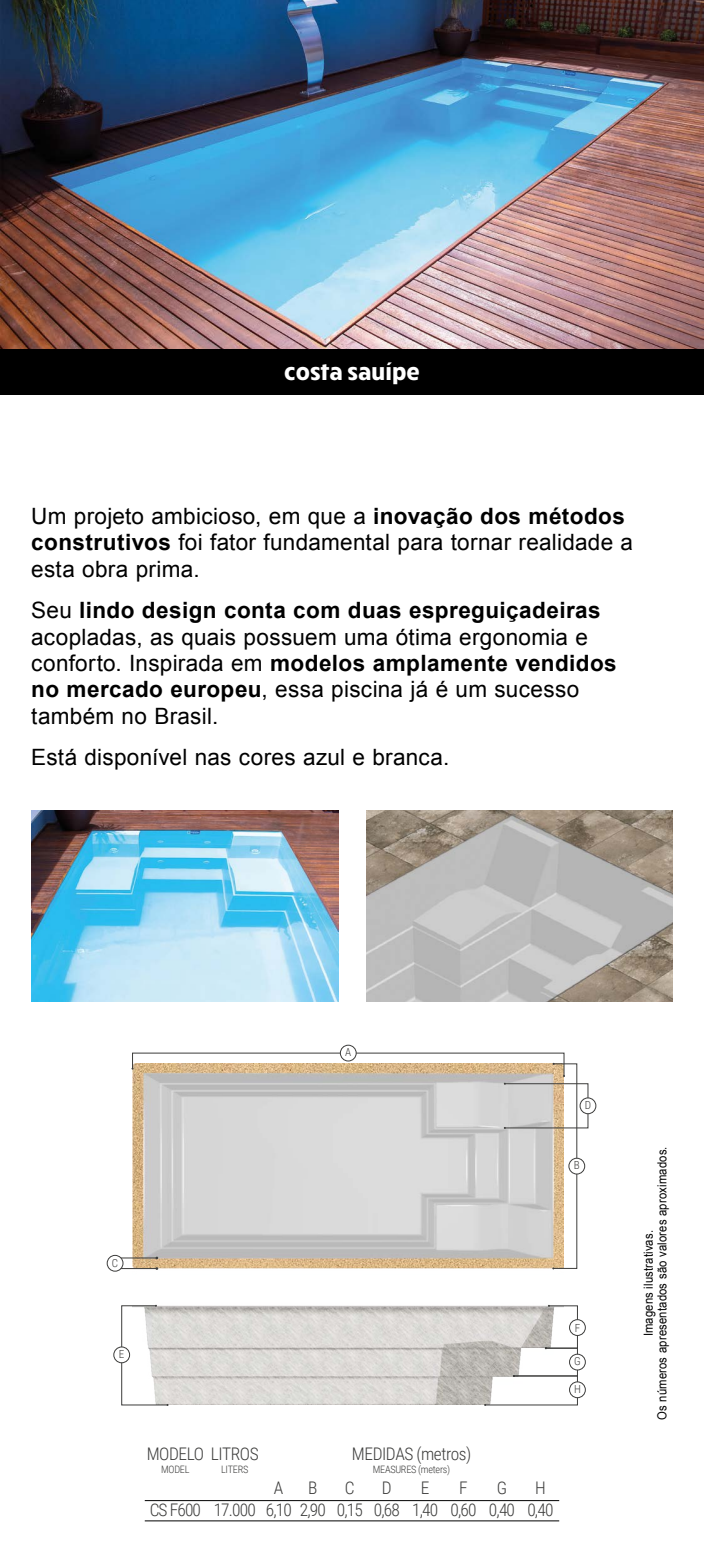
<style>
.page{position:relative;width:704px;height:1563px;background:#fff}
.page>*{position:absolute;margin:0;border:0;box-sizing:border-box;transform-origin:0 0}
.t1{font:700 23.44px "Ruck Sack";color:#fff}
.t2{font:22.5px/26.2px "Arial";letter-spacing:.01em;color:#000}
.t3{font:300 17.38px "Roboto Condensed";letter-spacing:-.025em;color:#3c3c3b}
.t4{font:300 17.38px "Roboto Condensed";letter-spacing:-.05em;color:#3c3c3b}
.t5{font:12.5px/13.8px "Arial";letter-spacing:.015em;color:#000;text-align:center;scale:.9 1}
.t6{font:300 11.12px "Roboto Condensed";color:#3c3c3b}
.t7{font:300 10.19px "Roboto Condensed";letter-spacing:-.025em;color:#3c3c3b}
.s1{font-weight:700}
</style>
<div class="page">
<hr style="left:145px;top:1520px;width:414px;height:1px;background:#000">
<hr style="left:145px;top:1500px;width:414px;height:1px;background:#000">
<img style="left:168px;top:1305px;width:316px;height:100px">
<div style="left:504px;top:1083px;width:84px;height:45px;border:1px solid #3c3c3b"></div>
<div style="left:569px;top:1319px;width:16px;height:16px;border:1px solid #3c3c3b;border-radius:50%"></div>
<div style="left:569px;top:1354px;width:16px;height:16px;border:1px solid #3c3c3b;border-radius:50%"></div>
<svg style="left:484px;top:1304px;width:93px;height:102px"></svg>
<div style="left:569px;top:1381px;width:16px;height:16px;background:#fff;border-radius:50%"></div>
<div style="left:569px;top:1381px;width:16px;height:17px;border:1px solid #3c3c3b;border-radius:50%"></div>
<div style="left:579px;top:1098px;width:16px;height:15px;background:#fff;border-radius:50%"></div>
<div style="left:579px;top:1097px;width:16px;height:17px;border:1px solid #3c3c3b;border-radius:50%"></div>
<svg style="left:121px;top:1304px;width:47px;height:102px"></svg>
<div style="left:340px;top:1045px;width:16px;height:16px;border:1px solid #3c3c3b;border-radius:50%"></div>
<div style="left:568px;top:1158px;width:16px;height:16px;border:1px solid #3c3c3b;border-radius:50%"></div>
<div style="left:114px;top:1347px;width:15px;height:15px;background:#fff;border-radius:50%"></div>
<div style="left:113px;top:1346px;width:17px;height:17px;border:1px solid #3c3c3b;border-radius:50%"></div>
<div style="left:115px;top:1257px;width:42px;height:12px;border:1px solid #3c3c3b"></div>
<svg style="left:131px;top:1052px;width:446px;height:218px;background:#d4cfc9"></svg>
<div style="left:107px;top:1255px;width:16px;height:16px;background:#fff;border-radius:50%"></div>
<div style="left:107px;top:1255px;width:16px;height:16px;border:1px solid #3c3c3b;border-radius:50%"></div>
<img style="left:31px;top:810px;width:307px;height:191px">
<div style="left:0;top:348px;width:703px;height:47px;background:#000"></div>
<img style="left:366px;top:810px;width:306px;height:191px">
<img style="left:0;top:0;width:703px;height:348px">
<p class="t1" style="left:284px;top:356px;width:137px">costa sauípe</p>
<p class="t2" style="left:31px;top:503px;width:603px">Um projeto ambicioso, em que a <span class="s1">inovação dos métodos construtivos</span> foi fator fundamental para tornar realidade a esta obra prima.</p>
<p class="t2" style="left:31px;top:597px;width:586px">Seu <span class="s1">lindo design conta com duas espreguiçadeiras </span>acopladas, as quais possuem uma ótima ergonomia e conforto. Inspirada em <span class="s1">modelos amplamente vendidos no mercado europeu</span>, essa piscina já é um sucesso também no Brasil.</p>
<p class="t2" style="left:31px;top:744px;width:419px">Está disponível nas cores azul e branca.</p>
<p class="t6" style="left:345px;top:1044px;width:8px">A</p>
<p class="t6" style="left:584px;top:1097px;width:8px">D</p>
<p class="t6" style="left:573px;top:1157px;width:7px">B</p>
<p class="t6" style="left:112px;top:1255px;width:8px">C</p>
<p class="t6" style="left:119px;top:1346px;width:7px">E</p>
<p class="t6" style="left:574px;top:1319px;width:7px">F</p>
<p class="t6" style="left:573px;top:1353px;width:8px">G</p>
<p class="t6" style="left:573px;top:1381px;width:8px">H</p>
<p class="t3" style="left:146px;top:1441px;width:113px">MODELO LITROS</p>
<p class="t7" style="left:161px;top:1462px;width:30px">MODEL</p>
<p class="t7" style="left:221px;top:1462px;width:29px">LITERS</p>
<p class="t3" style="left:351px;top:1441px;width:121px">MEDIDAS (metros)</p>
<p class="t7" style="left:372px;top:1462px;width:79px">MEASURES (meters)</p>
<p class="t3" style="left:274px;top:1476px;width:11px">A</p>
<p class="t3" style="left:308px;top:1476px;width:11px">B</p>
<p class="t3" style="left:345px;top:1476px;width:11px">C</p>
<p class="t3" style="left:381px;top:1476px;width:11px">D</p>
<p class="t3" style="left:420px;top:1476px;width:10px">E</p>
<p class="t3" style="left:459px;top:1476px;width:10px">F</p>
<p class="t3" style="left:496px;top:1476px;width:12px">G</p>
<p class="t3" style="left:534px;top:1476px;width:12px">H</p>
<p class="t4" style="left:149px;top:1497px;width:251px">CS F600 17.000 6,10 2,90 0,15 0,68</p>
<p class="t3" style="left:412px;top:1497px;width:28px">1,40</p>
<p class="t3" style="left:450px;top:1497px;width:28px">0,60</p>
<p class="t3" style="left:488px;top:1497px;width:28px">0,40</p>
<p class="t3" style="left:527px;top:1497px;width:28px">0,40</p>
<p class="t5" style="left:641px;top:1420px;width:305px;rotate:-90deg">Imagens ilustrativas.<br>Os números apresentados são valores aproximados.</p>
</div>
